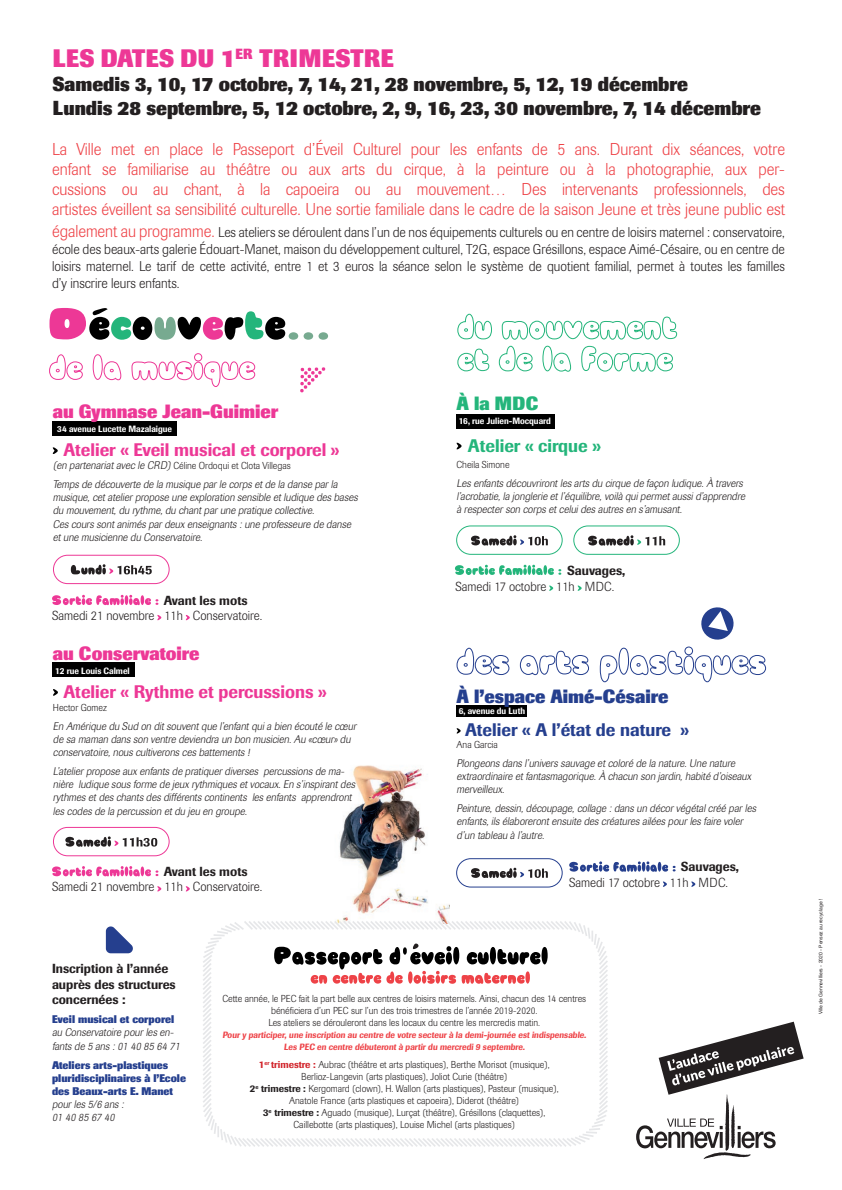
<style>
.page{position:relative;width:842px;height:1190px;background:#fff}
.page>*{position:absolute;margin:0;border:0;box-sizing:border-box;transform-origin:0 0}
.t1{font:800 25px "Imago";letter-spacing:.02em;color:#ed3896;scale:.9 1}
.t2{font:800 20px/24px "Imago";color:#231f20;scale:.9 1}
.t3{font:800 19px "Imago";color:#ed3896;scale:.9 1}
.t4{font:800 19px "Imago";color:#253f8e;scale:.9 1}
.t5{font:800 19px "Imago";color:#24b57b;scale:.9 1}
.t6{font:500 18px "Imago";color:#ed3896;scale:.95 1}
.t7{font:500 18px "Imago";color:#253f8e;scale:.95 1}
.t8{font:500 18px "Imago";color:#24b57b;scale:.95 1}
.t9{font:300 17px/20px "Imago";color:#ee4247;text-align:justify;scale:.94 1}
.t10{font:300 14px/17px "Imago";color:#231f20;text-align:justify;scale:.94 1}
.t11{font:300 13px "Imago";color:#231f20;scale:.95 1}
.t12{font:500 13px/15.6px "Imago";color:#231f20;scale:.95 1}
.t13{font:italic 300 11px/13.2px "Imago";letter-spacing:-.02em;color:#231f20;scale:.95 1}
.t14{font:italic 300 11px/13.2px "Imago";color:#231f20;scale:.95 1}
.t15{font:800 11px/13.2px "Imago";color:#253f8e;scale:.9 1}
.t16{font:300 10px/12px "Imago";color:#231f20;text-align:center;scale:.95 1}
.t17{font:500 9px/12px "Imago";color:#ee4247;text-align:center;scale:.91 1}
.t18{font:500 9px "Imago";color:#fff;scale:.9 1}
.t19{font:5px "Helvetica Neue";color:#231f20}
.s1{font-size:17px;color:#ee4247}
.s2{font-style:italic;font-size:11px}
.s3{font-weight:500;color:#d1232a}
.s4{font-weight:500}
</style>
<div class="page">
<img style="left:339px;top:765px;width:111px;height:153px">
<svg style="left:203px;top:918px;width:405px;height:229px"></svg>
<div style="left:456px;top:525px;width:107px;height:29px;border:1px solid #24b57b;border-radius:14px"></div>
<div style="left:456px;top:858px;width:107px;height:29px;border:1px solid #253f8e;border-radius:14px"></div>
<div style="left:573px;top:525px;width:107px;height:29px;border:1px solid #24b57b;border-radius:14px"></div>
<div style="left:457px;top:414px;width:98px;height:14px;background:#000"></div>
<div style="left:52px;top:421px;width:125px;height:15px;background:#000"></div>
<div style="left:52px;top:662px;width:83px;height:14px;background:#000"></div>
<svg style="left:49px;top:353px;width:207px;height:34px"></svg>
<svg style="left:457px;top:313px;width:220px;height:59px"></svg>
<svg style="left:636px;top:1021px;width:167px;height:137px"></svg>
<svg style="left:456px;top:442px;width:5px;height:7px"></svg>
<div style="left:53px;top:554px;width:117px;height:30px;border:1px solid #ed3896;border-radius:14px"></div>
<div style="left:53px;top:826px;width:117px;height:30px;border:1px solid #ed3896;border-radius:14px"></div>
<svg style="left:53px;top:447px;width:5px;height:7px"></svg>
<svg style="left:49px;top:308px;width:279px;height:32px"></svg>
<svg style="left:300px;top:367px;width:25px;height:25px"></svg>
<svg style="left:106px;top:926px;width:27px;height:27px"></svg>
<svg style="left:52px;top:866px;width:106px;height:10px"></svg>
<svg style="left:52px;top:594px;width:106px;height:11px"></svg>
<svg style="left:569px;top:861px;width:106px;height:10px"></svg>
<svg style="left:274px;top:943px;width:274px;height:40px"></svg>
<svg style="left:157px;top:886px;width:4px;height:5px"></svg>
<svg style="left:186px;top:886px;width:4px;height:5px"></svg>
<svg style="left:157px;top:615px;width:4px;height:5px"></svg>
<svg style="left:186px;top:615px;width:4px;height:5px"></svg>
<svg style="left:663px;top:881px;width:4px;height:5px"></svg>
<svg style="left:691px;top:881px;width:4px;height:5px"></svg>
<svg style="left:455px;top:564px;width:106px;height:11px"></svg>
<svg style="left:549px;top:585px;width:4px;height:5px"></svg>
<svg style="left:578px;top:585px;width:4px;height:5px"></svg>
<div style="left:457px;top:705px;width:70px;height:11px;background:#000"></div>
<svg style="left:457px;top:728px;width:4px;height:5px"></svg>
<svg style="left:456px;top:607px;width:310px;height:75px"></svg>
<svg style="left:53px;top:689px;width:5px;height:6px"></svg>
<svg style="left:65px;top:836px;width:92px;height:10px"></svg>
<svg style="left:71px;top:564px;width:81px;height:10px"></svg>
<svg style="left:471px;top:867px;width:77px;height:10px"></svg>
<svg style="left:471px;top:535px;width:77px;height:10px"></svg>
<svg style="left:588px;top:535px;width:77px;height:10px"></svg>
<h1 class="t1" style="left:53px;top:44px;width:380px">LES DATES DU 1<sup>ER</sup> TRIMESTRE</h1>
<h2 class="t2" style="left:53px;top:73px;width:788px">Samedis 3, 10, 17 octobre, 7, 14, 21, 28 novembre, 5, 12, 19 décembre<br>Lundis 28 septembre, 5, 12 octobre, 2, 9, 16, 23, 30 novembre, 7, 14 décembre</h2>
<p class="t9" style="left:52px;top:139px;width:781px">La Ville met en place le Passeport d’Éveil Culturel pour les enfants de 5 ans. Durant dix séances, votre enfant se familiarise au théâtre ou aux arts du cirque, à la peinture ou à la photographie, aux per&shy;cussions ou au chant, à la capoeira ou au mouvement… Des intervenants professionnels, des artistes éveillent sa sensibilité culturelle. Une sortie familiale dans le cadre de la saison Jeune et très jeune public est</p>
<p class="t10" style="left:52px;top:224px;width:781px"><span class="s1">également au programme.</span> Les ateliers se déroulent dans l’un de nos équipements culturels ou en centre de loisirs maternel : conservatoire, école des beaux-arts galerie Édouart-Manet, maison du développement culturel, T2G, espace Grésillons, espace Aimé-Césaire, ou en centre de loisirs maternel. Le tarif de cette activité, entre 1 et 3 euros la séance selon le système de quotient familial, permet à toutes les familles d’y inscrire leurs enfants.</p>
<h3 class="t3" style="left:53px;top:400px;width:252px">au Gymnase Jean-Guimier</h3>
<p class="t18" style="left:57px;top:423px;width:129px">34 avenue Lucette Mazalaigue</p>
<h3 class="t6" style="left:63px;top:438px;width:292px">Atelier « Eveil musical et corporel »</h3>
<p class="t16" style="left:53px;top:460px;width:252px"><span class="s2">(en partenariatavec le CRD)</span>Céline Ordoqui et Clota Villegas</p>
<p class="t13" style="left:53px;top:478px;width:325px">Temps de découverte de la musique parle corps etde la danse parla musique,cetatelierpropose une exploration sensible etludique des bases du mouvement,du rythme,du chantparune pratique collective.<br>Ces cours sontanimés pardeux enseignants :une professeure de danse etune musicienne du Conservatoire.</p>
<p class="t12" style="left:164px;top:592px;width:90px">Avant les mots</p>
<p class="t11" style="left:52px;top:608px;width:223px">Samedi 21 novembre 11h Conservatoire.</p>
<h3 class="t3" style="left:53px;top:641px;width:164px">au Conservatoire</h3>
<p class="t18" style="left:55px;top:665px;width:84px">12 rue Louis Calmel</p>
<h3 class="t6" style="left:64px;top:680px;width:279px">Atelier « Rythme et percussions »</h3>
<p class="t16" style="left:53px;top:701px;width:58px">Hector Gomez</p>
<p class="t13" style="left:53px;top:719px;width:323px">En Amérique du Sud on ditsouventque l’enfantquia bien écouté le cœur de sa maman dans son ventre deviendra un bon musicien.Au «cœur»du conservatoire,nous cultiverons ces battements !</p>
<p class="t14" style="left:53px;top:764px;width:322px">L’atelierpropose aux enfants de pratiquerdiverses percussions de ma&shy;nière ludique sous forme de jeux rythmiques etvocaux.En s’inspirantdes rythmes etdes chants des différents continents les enfants apprendront les codes de la percussion etdu jeu en groupe.</p>
<p class="t12" style="left:164px;top:863px;width:90px">Avant les mots</p>
<p class="t11" style="left:52px;top:879px;width:223px">Samedi 21 novembre 11h Conservatoire.</p>
<h3 class="t5" style="left:456px;top:392px;width:93px">À la MDC</h3>
<p class="t18" style="left:459px;top:416px;width:104px">16, rue Julien-Mocquard</p>
<h3 class="t8" style="left:468px;top:435px;width:141px">Atelier « cirque »</h3>
<p class="t16" style="left:456px;top:458px;width:57px">Cheila Simone</p>
<p class="t13" style="left:456px;top:476px;width:308px">Les enfants découvrirontles arts du cirque de façon ludique.À travers l’acrobatie,la jonglerie etl’équilibre,voilà quipermetaussid’apprendre à respecterson corps etceluides autres en s’amusant.</p>
<p class="t12" style="left:567px;top:562px;width:63px">Sauvages,</p>
<p class="t11" style="left:455px;top:579px;width:169px">Samedi 17 octobre 11h MDC.</p>
<h3 class="t4" style="left:457px;top:685px;width:237px">À l’espace Aimé-Césaire</h3>
<p class="t18" style="left:459px;top:705px;width:75px">6, avenue du Luth</p>
<h3 class="t7" style="left:465px;top:718px;width:237px">Atelier « A l’état de nature »</h3>
<p class="t16" style="left:457px;top:738px;width:45px">Ana Garcia</p>
<p class="t13" style="left:457px;top:756px;width:314px">Plongeons dans l’univers sauvage etcoloré de la nature.Une nature extraordinaire etfantasmagorique.À chacun son jardin,habité d’oiseaux merveilleux.</p>
<p class="t13" style="left:457px;top:802px;width:319px">Peinture,dessin,découpage,collage :dans un décorvégétalcréé parles enfants,ils élaborerontensuite des créatures ailées pourles faire voler d’un tableau à l’autre.</p>
<p class="t12" style="left:681px;top:858px;width:63px">Sauvages,</p>
<p class="t11" style="left:569px;top:874px;width:169px">Samedi 17 octobre 11h MDC.</p>
<p class="t12" style="left:52px;top:960px;width:132px">Inscription à l’année auprès des structures concernées :</p>
<p class="t15" style="left:52px;top:1012px;width:137px">Eveil musical et corporel</p>
<p class="t13" style="left:52px;top:1026px;width:139px">au Conservatoire pourles en&shy;fants de 5 ans :01 40 85 64 71</p>
<p class="t15" style="left:52px;top:1057px;width:150px">Ateliers arts-plastiques pluridisciplinaires à l’Ecole des Beaux-arts E. Manet</p>
<p class="t13" style="left:52px;top:1097px;width:79px">pourles 5/6 ans :<br>01 40 85 67 40</p>
<p class="t16" style="left:222px;top:992px;width:384px">Cette année, le PEC fait la part belle aux centres de loisirs maternels. Ainsi, chacun des 14 centres bénéficiera d’un PEC sur l’un des trois trimestres de l’année 2019-2020.<br>Les ateliers se dérouleront dans les locaux du centre les mercredis matin.</p>
<p class="t17" style="left:222px;top:1028px;width:403px">Pour y participer, une inscription au centre de votre secteur à la demi-journée est indispensable.<br>Les PEC en centre débuteront à partir du mercredi 9 septembre.</p>
<p class="t16" style="left:250px;top:1058px;width:326px"><span class="s3">1</span><sup>er</sup> <span class="s3">trimestre :</span> Aubrac (théâtre et arts plastiques), Berthe Morisot (musique), Berlioz-Langevin (arts plastiques), Joliot Curie (théâtre)<br><span class="s4">2</span><sup>e</sup> <span class="s4">trimestre :</span> Kergomard (clown), H. Wallon (arts plastiques), Pasteur (musique), Anatole France (arts plastiques et capoeira), Diderot (théâtre)<br><span class="s4">3</span><sup>e</sup> <span class="s4">trimestre :</span> Aguado (musique), Lurçat (théâtre), Grésillons (claquettes), Caillebotte (arts plastiques), Louise Michel (arts plastiques)</p>
<p class="t19" style="left:817px;top:1014px;width:117px;rotate:-90deg">Ville de Gennevilliers - 2020 - Pensez au recyclage !</p>
</div>
